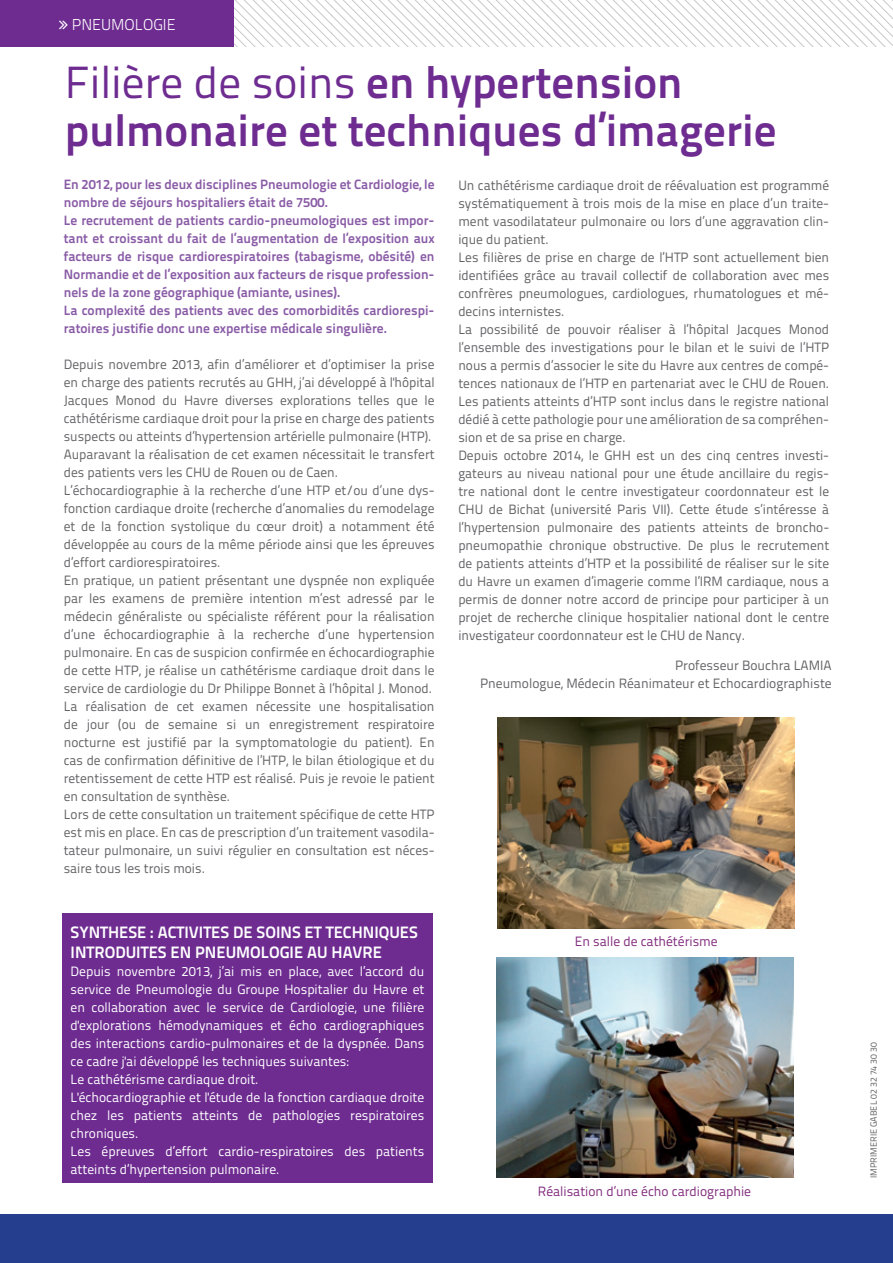
<style>
.page{position:relative;width:893px;height:1263px;background:#fff}
.page>*{position:absolute;margin:0;border:0;box-sizing:border-box;transform-origin:0 0}
.t1{font:700 45px/48px "Titillium Text 22 L";color:#6e2c91}
.ss_titres{font:700 16.5px/19.8px "Titillium Text 22 L";color:#fff}
.t2{font:300 15.75px "Titillium Text 22 L";color:#fff}
.txt_convergences_méd{font:13.5px/18px "Titillium Text 22 L";color:#636366;text-align:justify}
.txt_convergences_méd-2{font:13.5px/18px "Titillium Text 22 L";color:#fff;text-align:justify}
.txt_convergences_méd-3{font:700 13.5px/18px "Titillium Text 22 L";color:#895ba6}
.txt_convergences_méd-4{font:13.5px "Titillium Text 22 L";color:#812b7d}
.txt_convergences_méd-5{font:9px "Titillium Text 22 L";color:#636366}
.s1{font-weight:400}
</style>
<div class="page">
<svg style="left:234px;top:0;width:659px;height:47px"></svg>
<div style="left:0;top:1214px;width:893px;height:49px;background:#253f8e"></div>
<div style="left:0;top:0;width:234px;height:47px;background:#6e2c91"></div>
<div style="left:62px;top:913px;width:371px;height:269px;background:#6e2c91"></div>
<img style="left:497px;top:957px;width:296px;height:220px">
<img style="left:497px;top:717px;width:297px;height:212px">
<p class="t2" style="left:72px;top:13px;width:105px">PNEUMOLOGIE</p>
<p class="t1" style="left:65px;top:55px;width:713px"><span class="s1">Filière de soins</span> en hypertension pulmonaire et techniques d’imagerie</p>
<p class="txt_convergences_méd-3" style="left:64px;top:175px;width:372px">En 2012, pour les deux disciplines Pneumologie et Cardiologie, le nombre de séjours hospitaliers était de 7500.</p>
<p class="txt_convergences_méd-3" style="left:64px;top:211px;width:372px;text-align:justify">Le recrutement de patients cardio-pneumologiques est impor&shy;tant et croissant du fait de l’augmentation de l’exposition aux facteurs de risque cardiorespiratoires (tabagisme, obésité) en Normandie et de l’exposition aux facteurs de risque profession&shy;nels de la zone géographique (amiante, usines).</p>
<p class="txt_convergences_méd-3" style="left:64px;top:301px;width:372px">La complexité des patients avec des comorbidités cardiorespi&shy;ratoires justifie donc une expertise médicale singulière.</p>
<p class="txt_convergences_méd" style="left:64px;top:355px;width:372px">Depuis novembre 2013, afin d’améliorer et d’optimiser la prise en charge des patients recrutés au GHH, j’ai développé à l'hôpital Jacques Monod du Havre diverses explorations telles que le cathétérisme cardiaque droit pour la prise en charge des patients suspects ou atteints d’hypertension artérielle pulmonaire (HTP).</p>
<p class="txt_convergences_méd" style="left:64px;top:445px;width:372px">Auparavant la réalisation de cet examen nécessitait le transfert des patients vers les CHU de Rouen ou de Caen.</p>
<p class="txt_convergences_méd" style="left:64px;top:481px;width:372px">L’échocardiographie à la recherche d’une HTP et/ou d’une dys&shy;fonction cardiaque droite (recherche d’anomalies du remodelage et de la fonction systolique du cœur droit) a notamment été développée au cours de la même période ainsi que les épreuves d’effort cardiorespiratoires.</p>
<p class="txt_convergences_méd" style="left:64px;top:571px;width:372px">En pratique, un patient présentant une dyspnée non expliquée par les examens de première intention m’est adressé par le médecin généraliste ou spécialiste référent pour la réalisation d’une échocardiographie à la recherche d’une hypertension pulmonaire. En cas de suspicion confirmée en échocardiographie de cette HTP, je réalise un cathétérisme cardiaque droit dans le service de cardiologie du Dr Philippe Bonnet à l’hôpital J. Monod.</p>
<p class="txt_convergences_méd" style="left:64px;top:697px;width:372px">La réalisation de cet examen nécessite une hospitalisation de jour (ou de semaine si un enregistrement respiratoire nocturne est justifié par la symptomatologie du patient). En cas de confirmation définitive de l’HTP, le bilan étiologique et du retentissement de cette HTP est réalisé. Puis je revoie le patient en consultation de synthèse.</p>
<p class="txt_convergences_méd" style="left:64px;top:805px;width:372px">Lors de cette consultation un traitement spécifique de cette HTP est mis en place. En cas de prescription d’un traitement vasodila&shy;tateur pulmonaire, un suivi régulier en consultation est néces&shy;saire tous les trois mois.</p>
<p class="ss_titres" style="left:71px;top:922px;width:349px">SYNTHESE : ACTIVITES DE SOINS ET TECHNIQUES<br>INTRODUITES EN PNEUMOLOGIE AU HAVRE</p>
<p class="txt_convergences_méd-2" style="left:71px;top:962px;width:355px">Depuis novembre 2013, j’ai mis en place, avec l’accord du service de Pneumologie du Groupe Hospitalier du Havre et en collaboration avec le service de Cardiologie, une filière d'explorations hémodynamiques et écho cardiographiques des interactions cardio-pulmonaires et de la dyspnée. Dans ce cadre j'ai développé les techniques suivantes:</p>
<p class="txt_convergences_méd-2" style="left:71px;top:1070px;width:190px">Le cathétérisme cardiaque droit.</p>
<p class="txt_convergences_méd-2" style="left:71px;top:1088px;width:355px">L'échocardiographie et l'étude de la fonction cardiaque droite chez les patients atteints de pathologies respiratoires chroniques.</p>
<p class="txt_convergences_méd-2" style="left:71px;top:1142px;width:355px">Les épreuves d’effort cardio-respiratoires des patients atteints d’hypertension pulmonaire.</p>
<p class="txt_convergences_méd" style="left:458px;top:175px;width:372px">Un cathétérisme cardiaque droit de réévaluation est programmé systématiquement à trois mois de la mise en place d’un traite&shy;ment vasodilatateur pulmonaire ou lors d’une aggravation clin&shy;ique du patient.</p>
<p class="txt_convergences_méd" style="left:458px;top:247px;width:372px">Les filières de prise en charge de l’HTP sont actuellement bien identifiées grâce au travail collectif de collaboration avec mes confrères pneumologues, cardiologues, rhumatologues et mé&shy;decins internistes.</p>
<p class="txt_convergences_méd" style="left:458px;top:319px;width:372px">La possibilité de pouvoir réaliser à l’hôpital Jacques Monod l’ensemble des investigations pour le bilan et le suivi de l’HTP nous a permis d’associer le site du Havre aux centres de compé&shy;tences nationaux de l’HTP en partenariat avec le CHU de Rouen.<br>Les patients atteints d’HTP sont inclus dans le registre national dédié à cette pathologie pour une amélioration de sa compréhen&shy;sion et de sa prise en charge.</p>
<p class="txt_convergences_méd" style="left:458px;top:445px;width:372px">Depuis octobre 2014, le GHH est un des cinq centres investi&shy;gateurs au niveau national pour une étude ancillaire du regis&shy;tre national dont le centre investigateur coordonnateur est le CHU de Bichat (université Paris VII). Cette étude s’intéresse à l’hypertension pulmonaire des patients atteints de broncho&shy;pneumopathie chronique obstructive. De plus le recrutement de patients atteints d’HTP et la possibilité de réaliser sur le site du Havre un examen d’imagerie comme l’IRM cardiaque, nous a permis de donner notre accord de principe pour participer à un projet de recherche clinique hospitalier national dont le centre investigateur coordonnateur est le CHU de Nancy.</p>
<p class="txt_convergences_méd" style="left:675px;top:655px;width:158px">Professeur Bouchra LAMIA</p>
<p class="txt_convergences_méd" style="left:480px;top:673px;width:353px">Pneumologue, Médecin Réanimateur et Echocardiographiste</p>
<p class="txt_convergences_méd-4" style="left:575px;top:931px;width:145px">En salle de cathétérisme</p>
<p class="txt_convergences_méd-4" style="left:538px;top:1181px;width:215px">Réalisation d’une écho cardiographie</p>
<p class="txt_convergences_méd-5" style="left:867px;top:1178px;width:137px;rotate:-90deg">IMPRIMERIE GABEL 02 32 74 30 30</p>
</div>
